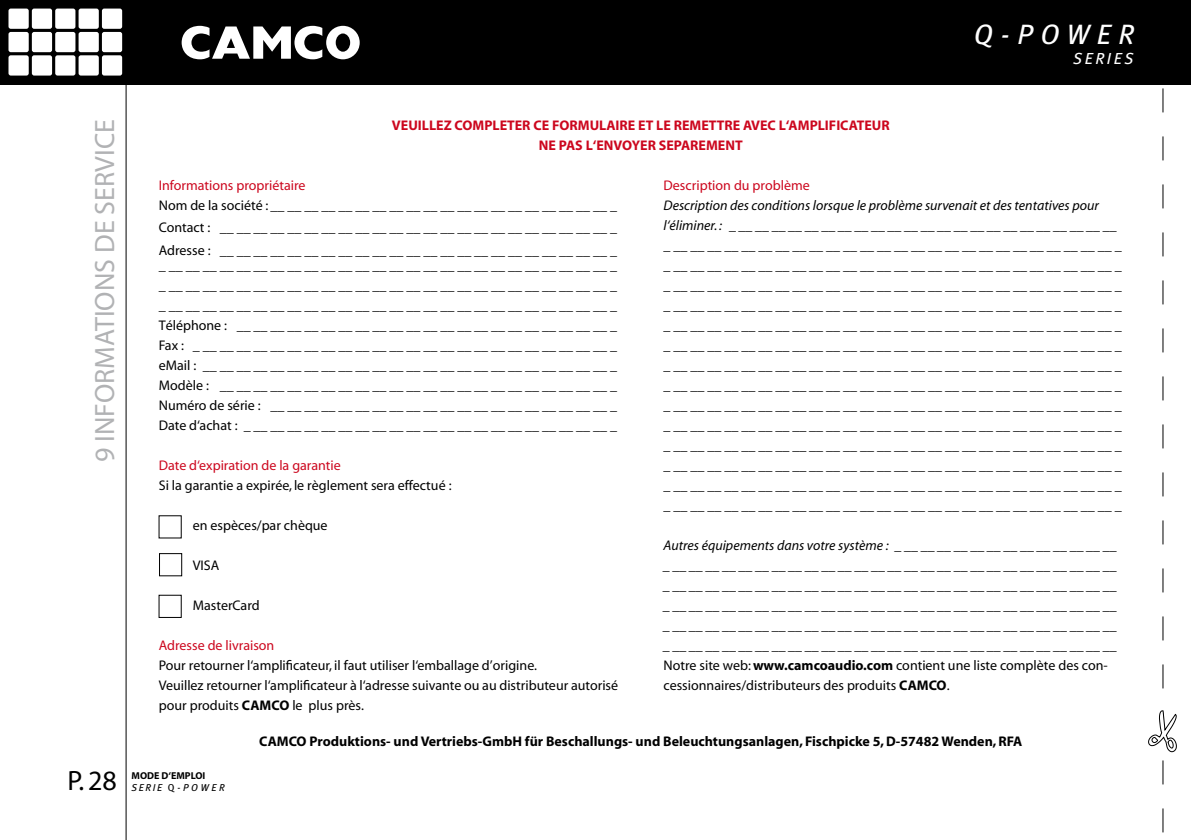
<style>
.page{position:relative;width:1191px;height:840px;background:#fff}
.page>*{position:absolute;margin:0;border:0;box-sizing:border-box;transform-origin:0 0}
.t1{font:28px "Myriad";color:#b1b2b4}
.t2{font:italic 28px "Meta";letter-spacing:.27em;color:#fff}
.t3{font:28px "Myriad";color:#000}
.t4{font:italic 16px "Meta";letter-spacing:.175em;color:#fff}
.t5{font:14px/20px "Myriad";color:#000}
.t6{font:italic 14px/20px "Myriad";color:#000}
.t7{font:700 14px "Myriad";color:#000}
.t8{font:14px "Myriad";color:#cc071e}
.t9{font:700 14px/20px "Myriad";color:#cc071e;text-align:center}
.t10{font:700 10px "Myriad";color:#000}
.t11{font:italic 10px "Meta";letter-spacing:.22em;color:#000}
.s1{font-weight:700}
.s2{font-style:normal}
.s3{font-weight:700;font-style:normal}
</style>
<div class="page">
<div style="left:0;top:0;width:1191px;height:84px;background:#000"></div>
<hr style="left:126px;top:0;width:1px;height:839px;background:#000">
<svg style="left:182px;top:26px;width:178px;height:33px"></svg>
<div style="left:79px;top:9px;width:20px;height:20px;background:#fff;border-radius:2px"></div>
<div style="left:79px;top:32px;width:20px;height:20px;background:#fff;border-radius:2px"></div>
<div style="left:79px;top:55px;width:20px;height:20px;background:#fff;border-radius:2px"></div>
<div style="left:55px;top:32px;width:20px;height:20px;background:#fff;border-radius:2px"></div>
<div style="left:55px;top:55px;width:20px;height:20px;background:#fff;border-radius:2px"></div>
<div style="left:55px;top:9px;width:20px;height:20px;background:#fff;border-radius:2px"></div>
<div style="left:32px;top:32px;width:20px;height:20px;background:#fff;border-radius:2px"></div>
<div style="left:32px;top:55px;width:20px;height:20px;background:#fff;border-radius:2px"></div>
<div style="left:32px;top:9px;width:20px;height:20px;background:#fff;border-radius:2px"></div>
<div style="left:9px;top:9px;width:20px;height:20px;background:#fff;border-radius:2px"></div>
<div style="left:9px;top:32px;width:20px;height:20px;background:#fff;border-radius:2px"></div>
<div style="left:9px;top:55px;width:20px;height:20px;background:#fff;border-radius:2px"></div>
<div style="left:102px;top:9px;width:20px;height:20px;background:#fff;border-radius:2px"></div>
<div style="left:102px;top:32px;width:20px;height:20px;background:#fff;border-radius:2px"></div>
<div style="left:102px;top:55px;width:20px;height:20px;background:#fff;border-radius:2px"></div>
<svg style="left:1148px;top:84px;width:28px;height:747px"></svg>
<div style="left:159px;top:553px;width:23px;height:22px;border:1px solid #000"></div>
<h1 class="t2" style="left:973px;top:18px;width:161px">Q-POWER</h1>
<p class="t4" style="left:1073px;top:49px;width:62px">SERIES</p>
<h1 class="t1" style="left:91px;top:462px;width:344px;rotate:-90deg">9 INFORMATIONS DE SERVICE</h1>
<h1 class="t3" style="left:68px;top:766px;width:51px">P. 28</h1>
<p class="t9" style="left:392px;top:115px;width:499px">VEUILLEZ COMPLETER CE FORMULAIRE ET LE REMETTRE AVEC L‘AMPLIFICATEUR<br>NE PAS L‘ENVOYER SEPAREMENT</p>
<p class="t8" style="left:159px;top:178px;width:148px">Informations propriétaire</p>
<p class="t5" style="left:159px;top:194px;width:460px;line-height:22.4px">Nom de la société : _ __ __ __ __ __ __ __ __ __ __ __ __ __ __ __ __ __ __ __ __<br>Contact : _______________________________________________<br>Adresse : _______________________________________________</p>
<p class="t5" style="left:159px;top:255px;width:460px">_ __ __ __ __ __ __ __ __ __ __ __ __ __ __ __ __ __ __ __ __ __ __ __ __ __ __ _ _ __ __ __ __ __ __ __ __ __ __ __ __ __ __ __ __ __ __ __ __ __ __ __ __ __ __ _ _ __ __ __ __ __ __ __ __ __ __ __ __ __ __ __ __ __ __ __ __ __ __ __ __ __ __ _ Téléphone : _____________________________________________<br>Fax : __ _ __ __ __ __ __ __ __ __ __ __ __ __ __ __ __ __ __ __ __ __ __ __ __ __ eMail : _________________________________________________<br>Modèle : _______________________________________________<br>Numéro de série : _________________________________________<br>Date d‘achat : __ _ __ __ __ __ __ __ __ __ __ __ __ __ __ __ __ __ __ __ __ __ __</p>
<p class="t8" style="left:159px;top:458px;width:183px">Date d‘expiration de la garantie</p>
<p class="t5" style="left:159px;top:475px;width:294px">Si la garantie a expirée, le règlement sera effectué :</p>
<p class="t5" style="left:193px;top:515px;width:136px">en espèces/par chèque</p>
<p class="t5" style="left:193px;top:555px;width:28px">VISA</p>
<p class="t5" style="left:193px;top:595px;width:68px">MasterCard</p>
<p class="t8" style="left:159px;top:638px;width:117px">Adresse de livraison</p>
<p class="t5" style="left:159px;top:655px;width:461px">Pour retourner l‘amplificateur, il faut utiliser l‘emballage d’origine.<br>Veuillez retourner l‘amplificateur à l‘adresse suivante ou au distributeur autorisé pour produits <span class="s1">CAMCO</span> le plus près.</p>
<p class="t8" style="left:663px;top:178px;width:148px">Description du problème</p>
<p class="t6" style="left:663px;top:195px;width:456px">Description des conditions lorsque le problème survenait et des tentatives pour l‘éliminer.: __ __ __ __ __ __ __ __ __ __ __ __ __ __ __ __ __ __ __ __ __ __ __ _</p>
<p class="t5" style="left:663px;top:235px;width:460px;text-align:justify">_ __ __ __ __ __ __ __ __ __ __ __ __ __ __ __ __ __ __ __ __ __ __ __ __ __ __ _ _ __ __ __ __ __ __ __ __ __ __ __ __ __ __ __ __ __ __ __ __ __ __ __ __ __ __ _ _ __ __ __ __ __ __ __ __ __ __ __ __ __ __ __ __ __ __ __ __ __ __ __ __ __ __ _ _ __ __ __ __ __ __ __ __ __ __ __ __ __ __ __ __ __ __ __ __ __ __ __ __ __ __ _ _ __ __ __ __ __ __ __ __ __ __ __ __ __ __ __ __ __ __ __ __ __ __ __ __ __ __ _ _ __ __ __ __ __ __ __ __ __ __ __ __ __ __ __ __ __ __ __ __ __ __ __ __ __ __ _ _ __ __ __ __ __ __ __ __ __ __ __ __ __ __ __ __ __ __ __ __ __ __ __ __ __ __ _ _ __ __ __ __ __ __ __ __ __ __ __ __ __ __ __ __ __ __ __ __ __ __ __ __ __ __ _ _ __ __ __ __ __ __ __ __ __ __ __ __ __ __ __ __ __ __ __ __ __ __ __ __ __ __ _ _ __ __ __ __ __ __ __ __ __ __ __ __ __ __ __ __ __ __ __ __ __ __ __ __ __ __ _ _ __ __ __ __ __ __ __ __ __ __ __ __ __ __ __ __ __ __ __ __ __ __ __ __ __ __ _ _ __ __ __ __ __ __ __ __ __ __ __ __ __ __ __ __ __ __ __ __ __ __ __ __ __ __ _ _ __ __ __ __ __ __ __ __ __ __ __ __ __ __ __ __ __ __ __ __ __ __ __ __ __ __ _ _ __ __ __ __ __ __ __ __ __ __ __ __ __ __ __ __ __ __ __ __ __ __ __ __ __ __ _</p>
<p class="t6" style="left:663px;top:535px;width:456px">Autres équipements dans votre système : __ __ __ __ __ __ __ __ __ __ __ __ __ _ _______________________________________________________<br>_______________________________________________________<br>_______________________________________________________<br>_______________________________________________________<br>_______________________________________________________<br><span class="s2">Notre site web:</span> <span class="s3">www.camcoaudio.com</span> <span class="s2">contient une liste complète des con&shy;cessionnaires/distributeurs des produits</span> <span class="s3">CAMCO</span><span class="s2">.</span></p>
<p class="t10" style="left:132px;top:770px;width:75px">MODE D‘EMPLOI</p>
<p class="t11" style="left:132px;top:781px;width:94px">SERIE <span class="s2">Q-</span>POWER</p>
<p class="t7" style="left:259px;top:733px;width:764px">CAMCO Produktions- und Vertriebs-GmbH für Beschallungs- und Beleuchtungsanlagen, Fischpicke 5, D-57482 Wenden, RFA</p>
</div>
